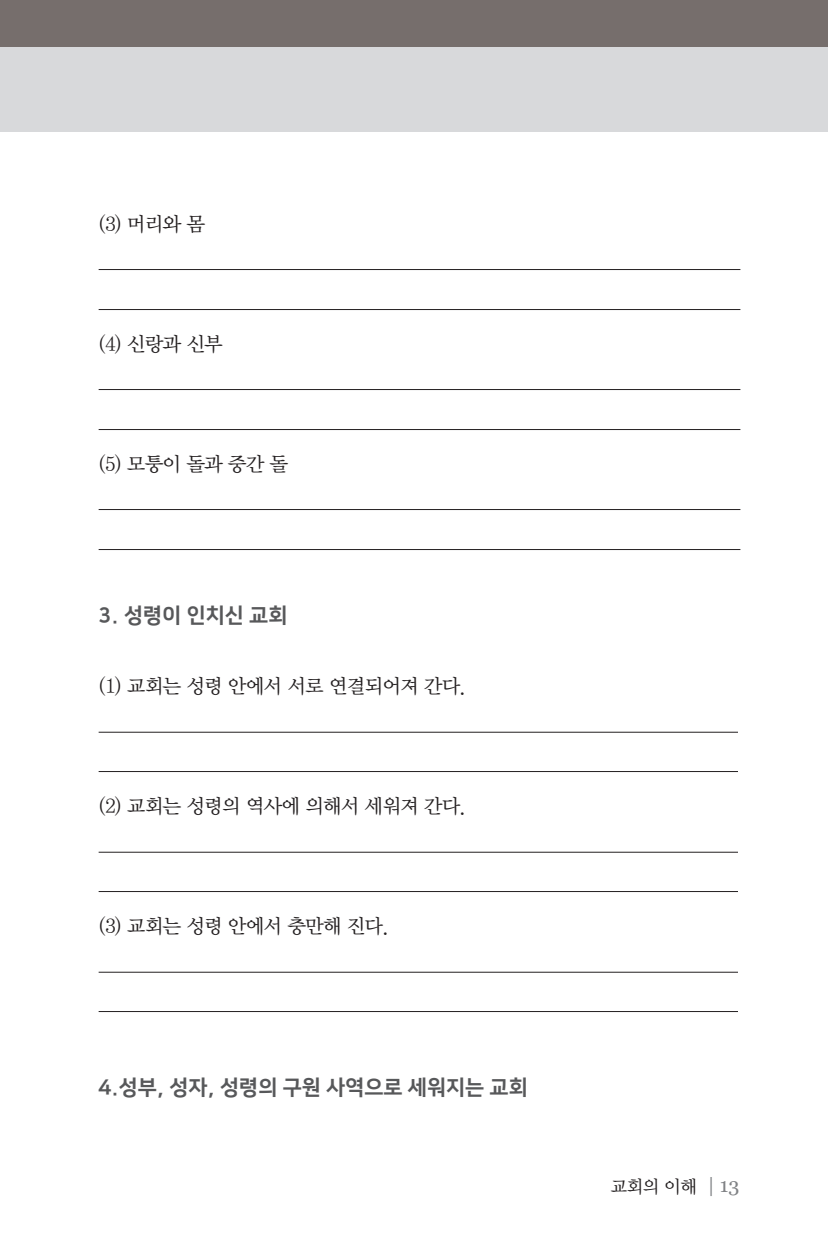
<style>
.page{position:relative;width:828px;height:1260px;background:#fff}
.page>*{position:absolute;margin:0;border:0;box-sizing:border-box;transform-origin:0 0}
.t1{font:21px "Nanum Square EB";color:#57585a}
.t2{font:20px "YDIY Mj O330";letter-spacing:-.05em;color:#231f20}
.t3{font:18px "YDIY Mj O330";color:#231f20}
.s1{font-family:"Georgia";font-size:20px;color:#808285}
</style>
<div class="page">
<div style="left:0;top:10px;width:828px;height:122px;background:#d8d9db"></div>
<div style="left:0;top:0;width:828px;height:47px;background:#766e6c"></div>
<hr style="left:99px;top:269px;width:641px;height:1px;background:#231f20">
<hr style="left:99px;top:309px;width:641px;height:1px;background:#231f20">
<hr style="left:99px;top:389px;width:641px;height:1px;background:#231f20">
<hr style="left:99px;top:429px;width:641px;height:1px;background:#231f20">
<hr style="left:99px;top:509px;width:641px;height:1px;background:#231f20">
<hr style="left:99px;top:549px;width:641px;height:1px;background:#231f20">
<hr style="left:99px;top:732px;width:639px;height:1px;background:#231f20">
<hr style="left:99px;top:771px;width:639px;height:1px;background:#231f20">
<hr style="left:99px;top:852px;width:639px;height:1px;background:#231f20">
<hr style="left:99px;top:891px;width:639px;height:1px;background:#231f20">
<hr style="left:99px;top:972px;width:639px;height:1px;background:#231f20">
<hr style="left:99px;top:1011px;width:639px;height:1px;background:#231f20">
<p class="t2" style="left:99px;top:214px;width:108px">(3) 머리와 몸</p>
<p class="t2" style="left:99px;top:334px;width:126px">(4) 신랑과 신부</p>
<p class="t2" style="left:99px;top:454px;width:191px">(5) 모퉁이 돌과 중간 돌</p>
<p class="t1" style="left:99px;top:604px;width:190px">3. 성령이 인치신 교회</p>
<p class="t2" style="left:99px;top:676px;width:370px">(1) 교회는 성령 안에서 서로 연결되어져 간다.</p>
<p class="t2" style="left:99px;top:796px;width:370px">(2) 교회는 성령의 역사에 의해서 세워져 간다.</p>
<p class="t2" style="left:99px;top:916px;width:293px">(3) 교회는 성령 안에서 충만해 진다.</p>
<p class="t1" style="left:99px;top:1076px;width:431px">4.성부, 성자, 성령의 구원 사역으로 세워지는 교회</p>
<p class="t3" style="left:611px;top:1178px;width:130px">교회의 이해 <span class="s1">| 13</span></p>
</div>
